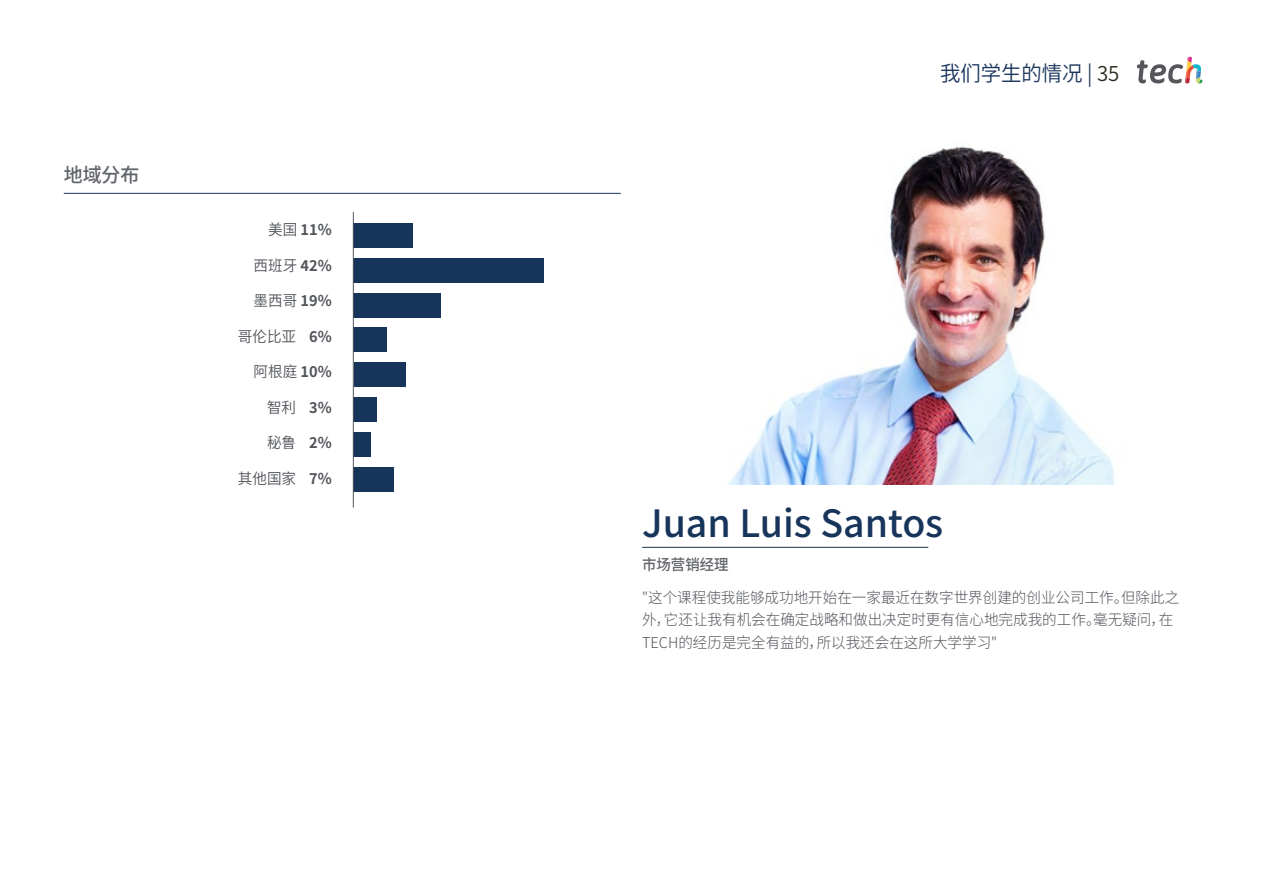
<style>
.page{position:relative;width:1263px;height:893px;background:#fff}
.page>*{position:absolute;margin:0;border:0;box-sizing:border-box;transform-origin:0 0}
.t1{font:500 37.5px "Source Han Sans CN";color:#17355b}
.t2{font:21px "Source Han Sans CN";color:#1a355c}
.t3{font:500 19.5px "Source Han Sans CN";color:#61646a}
.t4{font:300 15px/22.5px "Source Han Sans CN";color:#52555b}
.t5{font:15px "Source Han Sans CN";color:#52555b}
.t6{font:500 15px "Source Han Sans CN";color:#61646a;scale:.96 1}
.t7{font:700 15px "Source Han Sans CN";color:#52555b}
.s1{font-weight:400}
.s2{font-weight:700}
.s3{color:#312e20}
</style>
<div class="page">
<svg style="left:1137px;top:57px;width:65px;height:27px"></svg>
<hr style="left:64px;top:193px;width:557px;height:1px;background:#17355b">
<div style="left:353px;top:223px;width:59px;height:25px;background:#17355b"></div>
<div style="left:353px;top:397px;width:24px;height:25px;background:#17355b"></div>
<div style="left:353px;top:258px;width:191px;height:25px;background:#17355b"></div>
<div style="left:353px;top:432px;width:17px;height:25px;background:#17355b"></div>
<div style="left:353px;top:293px;width:88px;height:24px;background:#17355b"></div>
<div style="left:353px;top:467px;width:41px;height:24px;background:#17355b"></div>
<div style="left:353px;top:327px;width:34px;height:25px;background:#17355b"></div>
<div style="left:354px;top:362px;width:51px;height:25px;background:#17355b"></div>
<hr style="left:353px;top:212px;width:1px;height:296px;background:#52555b">
<hr style="left:642px;top:547px;width:286px;height:1px;background:#123352">
<img style="left:728px;top:146px;width:386px;height:338px">
<h3 class="t3" style="left:64px;top:164px;width:77px">地域分布</h3>
<p class="t7" style="left:268px;top:221px;width:65px"><span class="s1">美国</span> 11%</p>
<p class="t5" style="left:254px;top:257px;width:80px">西班牙 <span class="s2">42%</span></p>
<p class="t5" style="left:254px;top:292px;width:80px">墨西哥 <span class="s2">19%</span></p>
<p class="t5" style="left:238px;top:328px;width:95px">哥伦比亚 <span class="s2">6%</span></p>
<p class="t5" style="left:254px;top:363px;width:80px">阿根庭 <span class="s2">10%</span></p>
<p class="t5" style="left:267px;top:399px;width:66px">智利 <span class="s2">3%</span></p>
<p class="t5" style="left:267px;top:434px;width:66px">秘鲁 <span class="s2">2%</span></p>
<p class="t5" style="left:238px;top:470px;width:95px">其他国家 <span class="s2">7%</span></p>
<h2 class="t2" style="left:940px;top:61px;width:181px">我们学生的情况 | <span class="s3">35</span></h2>
<h1 class="t1" style="left:642px;top:503px;width:303px">Juan Luis Santos</h1>
<p class="t6" style="left:642px;top:556px;width:92px">市场营销经理</p>
<p class="t4" style="left:642px;top:586px;width:539px">"这个课程使我能够成功地开始在一家最近在数字世界创建的创业公司工作。但除此之外，它还让我有机会在确定战略和做出决定时更有信心地完成我的工作。毫无疑问，在<br>TECH的经历是完全有益的，所以我还会在这所大学学习"</p>
</div>
